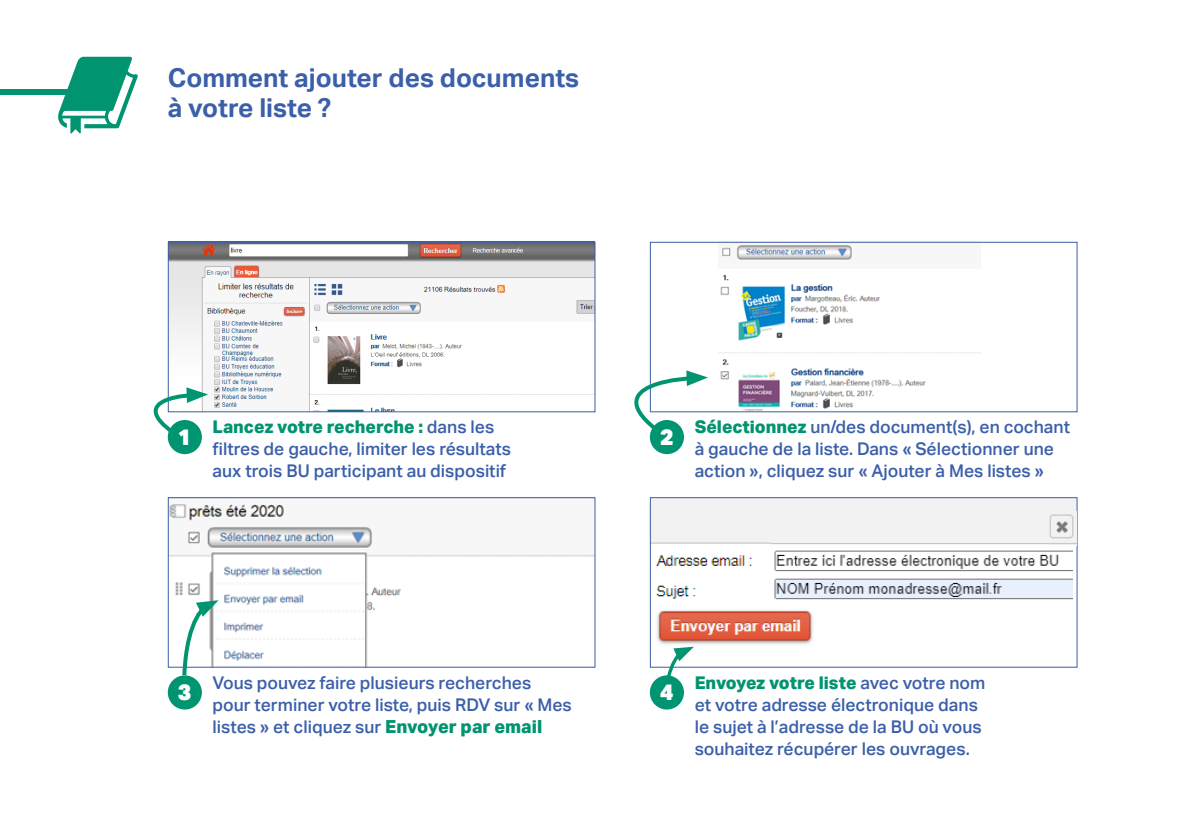
<style>
.page{position:relative;width:1191px;height:840px;background:#fff}
.page>*{position:absolute;margin:0;border:0;box-sizing:border-box;transform-origin:0 0}
.t1{font:700 26px/30px "Aktiv Grotesk";color:#3b5fa9}
.t2{font:900 22.4px "Aktiv Grotesk";color:#fff}
.t3{font:500 17.6px/22px "Aktiv Grotesk";color:#3b5fa9}
.s1{font-weight:800;color:#009471}
.s2{font-weight:800;font-size:18px;color:#009471}
</style>
<div class="page">
<img style="left:650px;top:499px;width:168px;height:169px">
<div style="left:770px;top:499px;width:305px;height:12px;background:#f2f2f2"></div>
<div style="left:770px;top:511px;width:277px;height:97px;background:#f2f2f2"></div>
<img style="left:170px;top:499px;width:294px;height:166px">
<img style="left:719px;top:245px;width:261px;height:165px">
<img style="left:170px;top:244px;width:423px;height:166px">
<div style="left:168px;top:242px;width:427px;height:170px;border:1px solid #3b5fa9"></div>
<div style="left:650px;top:242px;width:427px;height:170px;border:1px solid #3b5fa9"></div>
<svg style="left:58px;top:57px;width:80px;height:76px"></svg>
<div style="left:0;top:89px;width:78px;height:6px;background:#009471"></div>
<div style="left:650px;top:420px;width:34px;height:34px;background:#009471;border-radius:50%"></div>
<div style="left:168px;top:420px;width:34px;height:34px;background:#009471;border-radius:50%"></div>
<div style="left:650px;top:675px;width:34px;height:34px;background:#009471;border-radius:50%"></div>
<div style="left:168px;top:675px;width:34px;height:34px;background:#009471;border-radius:50%"></div>
<div style="left:168px;top:497px;width:427px;height:170px;border:1px solid #3b5fa9"></div>
<svg style="left:153px;top:387px;width:55px;height:52px"></svg>
<svg style="left:589px;top:370px;width:119px;height:69px"></svg>
<svg style="left:180px;top:600px;width:39px;height:79px"></svg>
<div style="left:650px;top:497px;width:427px;height:170px;border:1px solid #3b5fa9"></div>
<svg style="left:661px;top:646px;width:33px;height:63px"></svg>
<img style="left:771px;top:517px;width:301px;height:91px">
<img style="left:1047px;top:511px;width:29px;height:34px">
<h1 class="t1" style="left:168px;top:63px;width:413px">Comment ajouter des documents à votre liste ?</h1>
<p class="t2" style="left:178px;top:422px;width:15px">1</p>
<p class="t3" style="left:213px;top:416px;width:300px"><span class="s1">Lancez votre recherche :</span> dans les filtres de gauche, limiter les résultats aux trois BU participant au dispositif</p>
<p class="t2" style="left:178px;top:677px;width:15px">3</p>
<p class="t3" style="left:213px;top:671px;width:361px">Vous pouvez faire plusieurs recherches pour terminer votre liste, puis RDV sur « Mes listes » et cliquez sur <span class="s2">Envoyer par email</span></p>
<p class="t2" style="left:660px;top:422px;width:15px">2</p>
<p class="t3" style="left:694px;top:416px;width:377px"><span class="s1">Sélectionnez</span> un/des document(s), en cochant à gauche de la liste. Dans « Sélectionner une action », cliquez sur « Ajouter à Mes listes »</p>
<p class="t2" style="left:660px;top:677px;width:15px">4</p>
<p class="t3" style="left:694px;top:671px;width:292px"><span class="s1">Envoyez votre liste</span> avec votre nom et votre adresse électronique dans le sujet à l’adresse de la BU où vous souhaitez récupérer les ouvrages.</p>
</div>
